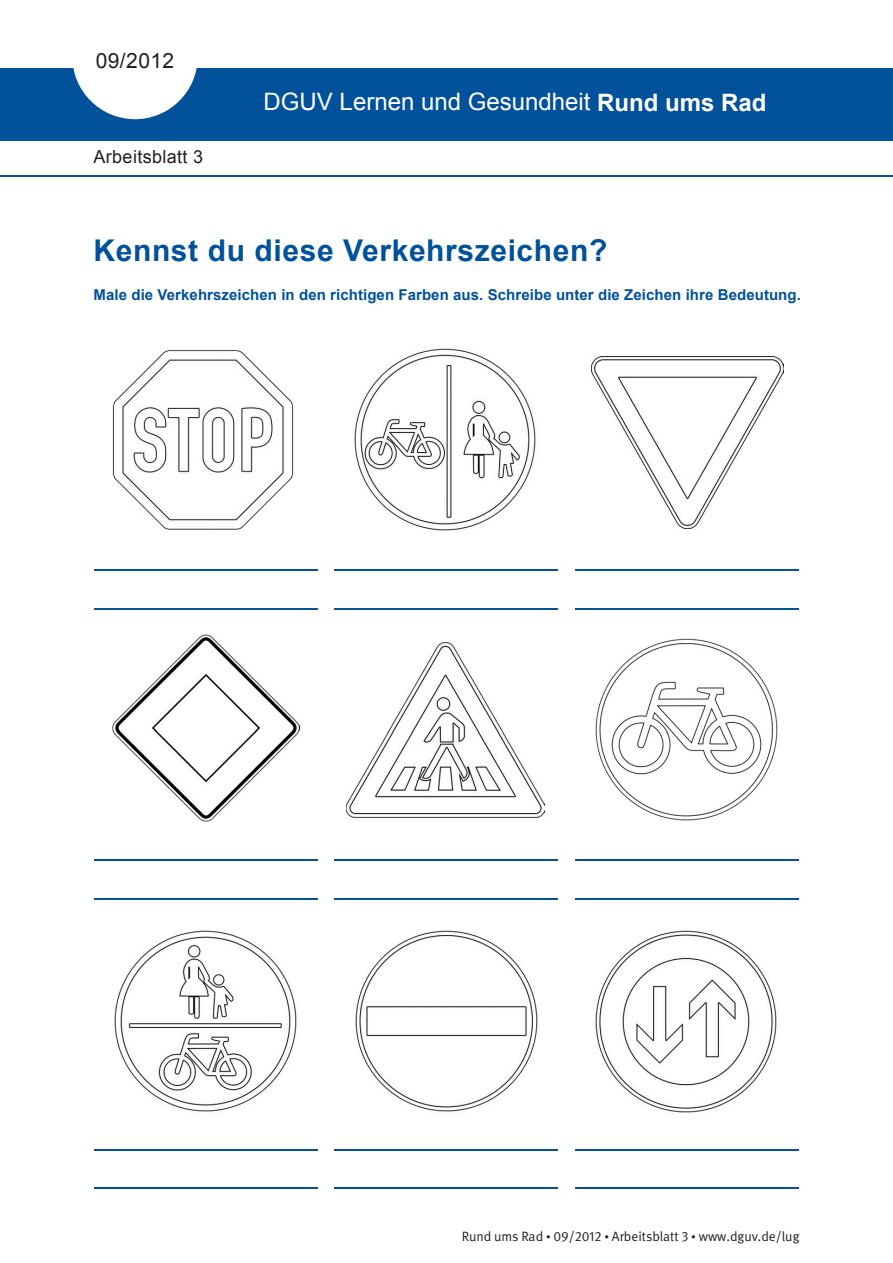
<style>
.page{position:relative;width:893px;height:1263px;background:#fff}
.page>*{position:absolute;margin:0;border:0;box-sizing:border-box;transform-origin:0 0}
.t1{font:700 30px "Arial";letter-spacing:.02em;color:#01519b}
.t2{font:24px "Arial";color:#fff}
.t3{font:21px "Arial";letter-spacing:.02em;color:#231f20}
.t4{font:18px "Arial";letter-spacing:.02em;color:#231f20}
.t5{font:700 15px "Arial";letter-spacing:.005em;color:#01519b}
.t6{font:13.5px "DGUV Meta";color:#231f20}
.s1{font-weight:700}
.s2{font-size:9px}
</style>
<div class="page">
<div style="left:0;top:68px;width:893px;height:72px;background:#01519b"></div>
<svg style="left:73px;top:68px;width:124px;height:51px"></svg>
<hr style="left:0;top:176px;width:893px;height:1px;background:#01519b">
<img style="left:346px;top:642px;width:198px;height:176px">
<img style="left:591px;top:357px;width:193px;height:171px">
<img style="left:112px;top:349px;width:182px;height:181px">
<img style="left:595px;top:930px;width:182px;height:183px">
<img style="left:595px;top:638px;width:183px;height:183px">
<img style="left:114px;top:930px;width:183px;height:182px">
<img style="left:354px;top:348px;width:182px;height:183px">
<img style="left:355px;top:930px;width:183px;height:182px">
<img style="left:113px;top:634px;width:187px;height:187px">
<hr style="left:94px;top:1149px;width:223px;height:2px;background:#01519b">
<hr style="left:334px;top:1149px;width:224px;height:2px;background:#01519b">
<hr style="left:575px;top:1149px;width:224px;height:2px;background:#01519b">
<hr style="left:94px;top:860px;width:223px;height:1px;background:#01519b">
<hr style="left:334px;top:860px;width:224px;height:1px;background:#01519b">
<hr style="left:575px;top:860px;width:224px;height:1px;background:#01519b">
<hr style="left:94px;top:570px;width:223px;height:1px;background:#01519b">
<hr style="left:334px;top:570px;width:224px;height:1px;background:#01519b">
<hr style="left:575px;top:570px;width:224px;height:1px;background:#01519b">
<hr style="left:94px;top:609px;width:223px;height:1px;background:#01519b">
<hr style="left:334px;top:609px;width:224px;height:1px;background:#01519b">
<hr style="left:575px;top:609px;width:224px;height:1px;background:#01519b">
<hr style="left:94px;top:898px;width:223px;height:1px;background:#01519b">
<hr style="left:334px;top:898px;width:224px;height:1px;background:#01519b">
<hr style="left:575px;top:898px;width:224px;height:1px;background:#01519b">
<hr style="left:94px;top:1187px;width:223px;height:1px;background:#01519b">
<hr style="left:334px;top:1187px;width:224px;height:1px;background:#01519b">
<hr style="left:575px;top:1187px;width:224px;height:1px;background:#01519b">
<h3 class="t3" style="left:96px;top:47px;width:80px">09/2012</h3>
<p class="t4" style="left:94px;top:145px;width:111px">Arbeitsblatt 3</p>
<h2 class="t2" style="left:264px;top:86px;width:504px">DGUV Lernen und Gesundheit <span class="s1">Rund ums Rad</span></h2>
<h1 class="t1" style="left:94px;top:231px;width:515px">Kennst du diese Verkehrszeichen?</h1>
<p class="t5" style="left:94px;top:285px;width:709px">Male die Verkehrszeichen in den richtigen Farben aus. Schreibe unter die Zeichen ihre Bedeutung.</p>
<p class="t6" style="left:462px;top:1231px;width:339px">Rund ums Rad <span class="s2">•</span> 09/2012 <span class="s2">•</span> Arbeitsblatt 3 <span class="s2">•</span> www.dguv.de/lug</p>
</div>
